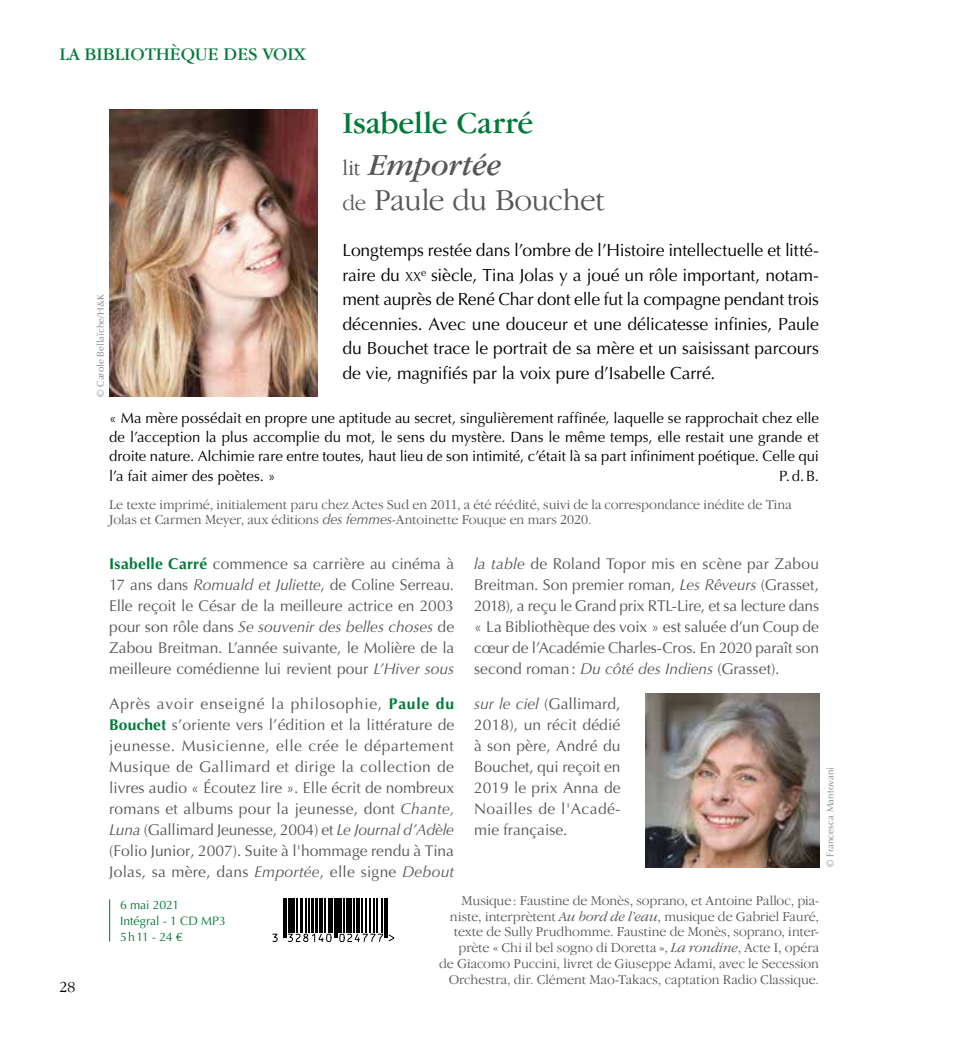
<style>
.page{position:relative;width:968px;height:1042px;background:#fff}
.page>*{position:absolute;margin:0;border:0;box-sizing:border-box;transform-origin:0 0}
.t1{font:31.5px/41.5px "Garamond IT Cby BT";color:#007938}
.t2{font:300 31.5px "Garamond IT Cby BT";letter-spacing:-.02em;color:#575756}
.t3{font:18.38px "Garamond IT Cby BT";color:#007938}
.t4{font:17.5px/24.5px "Optima";letter-spacing:-.01em;color:#000;text-align:justify}
.t5{font:300 15.75px "Garamond IT Cby BT";color:#000}
.t6{font:15.58px/21px "Optima";color:#575756;text-align:justify}
.t7{font:14.88px/19.2px "Optima";color:#000;text-align:justify}
.t8{font:300 14px/15.8px "Garamond IT Cby BT";letter-spacing:-.005em;color:#575756;text-align:right}
.t9{font:12.25px/15.8px "Optima";color:#007938}
.t10{font:9.62px "Optima";letter-spacing:.005em;color:#878787}
.s1{font-weight:300;font-size:22.75px;color:#575756}
.s2{font-style:italic;color:#575756}
.s3{font-size:22.75px}
.s4{font-size:13.12px}
.s5{font-family:"Optima";font-weight:400;font-style:italic}
.s6{font-weight:700;color:#007938}
.s7{font-style:italic}
</style>
<div class="page">
<img style="left:645px;top:693px;width:174px;height:174px">
<img style="left:109px;top:109px;width:208px;height:288px">
<hr style="left:109px;top:899px;width:1px;height:42px;background:#007938">
<svg style="left:284px;top:898px;width:111px;height:41px"></svg>
<hr style="left:283px;top:898px;width:1px;height:40px;background:#000">
<hr style="left:285px;top:898px;width:2px;height:40px;background:#000">
<hr style="left:288px;top:898px;width:4px;height:34px;background:#000">
<hr style="left:293px;top:898px;width:1px;height:34px;background:#000">
<hr style="left:296px;top:898px;width:2px;height:34px;background:#000">
<hr style="left:300px;top:898px;width:2px;height:34px;background:#000">
<hr style="left:305px;top:898px;width:1px;height:34px;background:#000">
<hr style="left:309px;top:898px;width:1px;height:34px;background:#000">
<hr style="left:311px;top:898px;width:2px;height:34px;background:#000">
<hr style="left:315px;top:898px;width:2px;height:34px;background:#000">
<hr style="left:320px;top:898px;width:3px;height:34px;background:#000">
<hr style="left:324px;top:898px;width:1px;height:34px;background:#000">
<hr style="left:328px;top:898px;width:2px;height:34px;background:#000">
<hr style="left:332px;top:898px;width:1px;height:34px;background:#000">
<hr style="left:334px;top:898px;width:1px;height:40px;background:#000">
<hr style="left:336px;top:898px;width:1px;height:40px;background:#000">
<hr style="left:338px;top:898px;width:3px;height:34px;background:#000">
<hr style="left:344px;top:898px;width:1px;height:34px;background:#000">
<hr style="left:346px;top:898px;width:2px;height:34px;background:#000">
<hr style="left:349px;top:898px;width:2px;height:34px;background:#000">
<hr style="left:354px;top:898px;width:1px;height:34px;background:#000">
<hr style="left:356px;top:898px;width:3px;height:34px;background:#000">
<hr style="left:361px;top:898px;width:1px;height:34px;background:#000">
<hr style="left:366px;top:898px;width:1px;height:34px;background:#000">
<hr style="left:369px;top:898px;width:1px;height:34px;background:#000">
<hr style="left:373px;top:898px;width:1px;height:34px;background:#000">
<hr style="left:377px;top:898px;width:1px;height:34px;background:#000">
<hr style="left:381px;top:898px;width:1px;height:34px;background:#000">
<hr style="left:384px;top:898px;width:1px;height:40px;background:#000">
<hr style="left:386px;top:898px;width:2px;height:40px;background:#000">
<svg style="left:272px;top:933px;width:122px;height:9px"></svg>
<p class="t3" style="left:60px;top:43px;width:247px">LA BIBLIOTHÈQUE DES VOIX</p>
<p class="t10" style="left:95px;top:397px;width:104px;rotate:-90deg">© Carole Bellaïche/H&amp;K</p>
<h1 class="t1" style="left:342px;top:102px;width:193px">Isabelle Carré <span class="s1">lit</span> <span class="s2">Emportée</span></h1>
<h1 class="t2" style="left:342px;top:181px;width:264px"><span class="s3">de</span> Paule du Bouchet</h1>
<p class="t4" style="left:342px;top:238px;width:478px">Longtemps restée dans l’ombre de l’Histoire intellectuelle et litté&shy;raire du <span class="s4">xx</span><sup>e</sup> siècle, Tina Jolas y a joué un rôle important, notam&shy;ment auprès de René Char dont elle fut la compagne pendant trois décennies. Avec une douceur et une délicatesse infinies, Paule du Bouchet trace le portrait de sa mère et un saisissant parcours de vie, magnifiés par la voix pure d’Isabelle Carré.</p>
<p class="t7" style="left:109px;top:408px;width:711px">« Ma mère possédait en propre une aptitude au secret, singulièrement raffinée, laquelle se rapprochait chez elle de l’acception la plus accomplie du mot, le sens du mystère. Dans le même temps, elle restait une grande et droite nature. Alchimie rare entre toutes, haut lieu de son intimité, c’était là sa part infiniment poétique. Celle qui l’a fait aimer des poètes. »</p>
<p class="t7" style="left:779px;top:466px;width:41px">P.d.B.</p>
<p class="t5" style="left:60px;top:978px;width:17px">28</p>
<p class="t8" style="left:109px;top:496px;width:684px;text-align:left">Le texte imprimé, initialement paru chez Actes Sud en 2011, a été réédité, suivi de la correspondance inédite de Tina<br>Jolas et Carmen Meyer, aux éditions <span class="s5">des femmes</span>-Antoinette Fouque en mars 2020.</p>
<p class="t6" style="left:109px;top:553px;width:346px"><span class="s6">Isabelle Carré</span> commence sa carrière au cinéma à 17 ans dans <span class="s7">Romuald et Juliette</span>, de Coline Serreau.<br>Elle reçoit le César de la meilleure actrice en 2003 pour son rôle dans <span class="s7">Se souvenir des belles choses</span> de Zabou Breitman. L’année suivante, le Molière de la meilleure comédienne lui revient pour <span class="s7">L’Hiver sous</span></p>
<p class="t6" style="left:474px;top:553px;width:346px"><span class="s7">la table</span> de Roland Topor mis en scène par Zabou Breitman. Son premier roman, <span class="s7">Les Rêveurs</span> (Grasset, 2018), a reçu le Grand prix RTL-Lire, et sa lecture dans « La Bibliothèque des voix » est saluée d’un Coup de cœur de l’Académie Charles-Cros. En 2020 paraît son second roman: <span class="s7">Du côté des Indiens</span> (Grasset).</p>
<p class="t6" style="left:109px;top:694px;width:346px">Après avoir enseigné la philosophie, <span class="s6">Paule du Bouchet</span> s’oriente vers l’édition et la littérature de jeunesse. Musicienne, elle crée le département Musique de Gallimard et dirige la collection de livres audio « Écoutez lire ». Elle écrit de nombreux romans et albums pour la jeunesse, dont <span class="s7">Chante, Luna</span> (Gallimard Jeunesse, 2004) et <span class="s7">Le Journal d’Adèle </span>(Folio Junior, 2007). Suite à l'hommage rendu à Tina Jolas, sa mère, dans <span class="s7">Emportée</span>, elle signe <span class="s7">Debout</span></p>
<p class="t6" style="left:474px;top:694px;width:148px"><span class="s7">sur le ciel</span> (Gallimard, 2018), un récit dédié à son père, André du Bouchet, qui reçoit en 2019 le prix Anna de Noailles de l'Acadé&shy;mie française.</p>
<p class="t10" style="left:824px;top:867px;width:101px;rotate:-90deg">© Francesca Mantovani</p>
<p class="t9" style="left:120px;top:897px;width:107px">6 mai 2021<br>Intégral - 1 CD MP3<br>5h11 - 24 €</p>
<p class="t8" style="left:439px;top:892px;width:381px">Musique: Faustine de Monès, soprano, et Antoine Palloc, pia&shy;niste, interprètent <span class="s7">Au bord de l’eau</span>, musique de Gabriel Fauré, texte de Sully Prudhomme. Faustine de Monès, soprano, inter&shy;prète « Chi il bel sogno di Doretta », <span class="s7">La rondine</span>, Acte I, opéra<br>de Giacomo Puccini, livret de Giuseppe Adami, avec le Secession Orchestra, dir. Clément Mao-Takacs, captation Radio Classique.</p>
</div>
